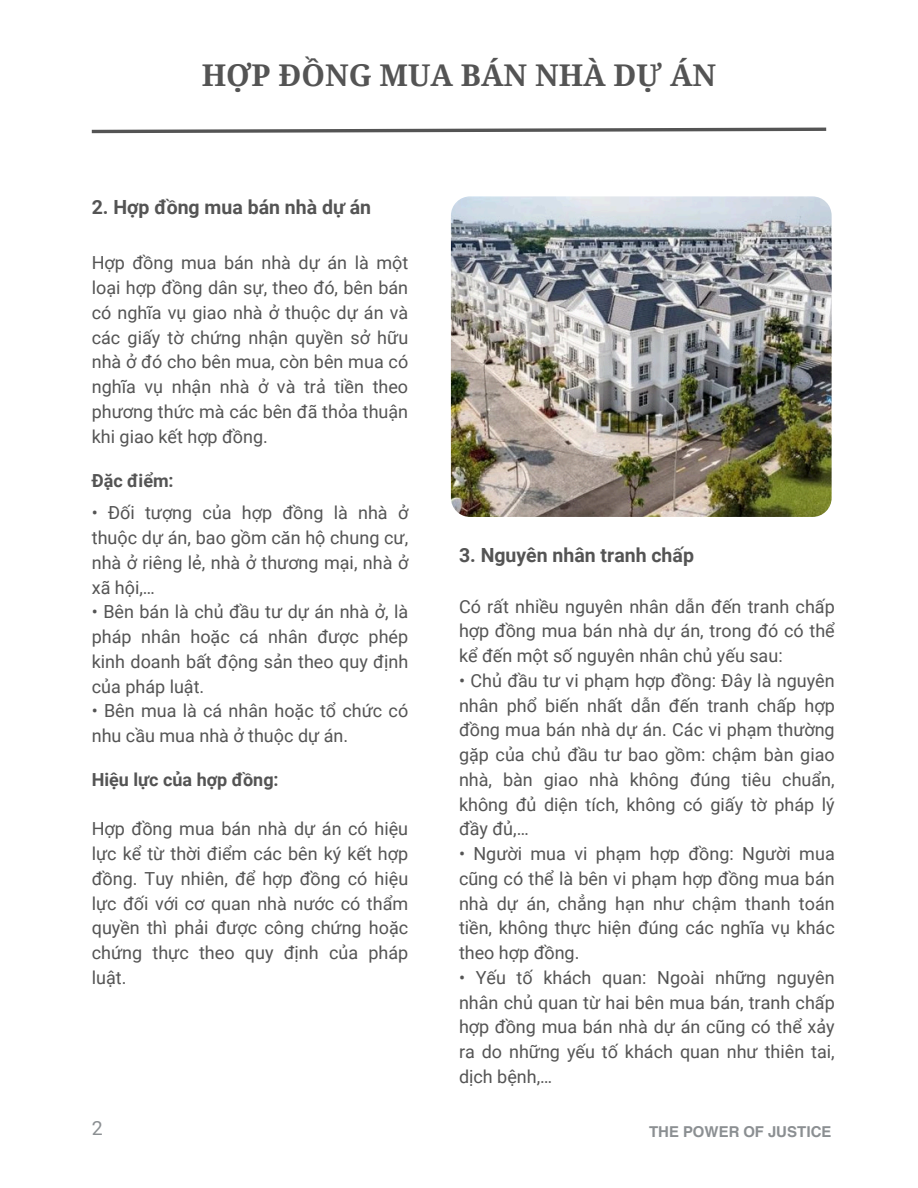
<style>
.page{position:relative;width:918px;height:1188px;background:#fff}
.page>*{position:absolute;margin:0;border:0;box-sizing:border-box;transform-origin:0 0}
.t1{font:700 30px "Noto Serif";color:#545454}
.t2{font:700 19.5px "Roboto";color:#545454}
.t3{font:19.5px "Roboto";color:#8b8f92}
.t4{font:18px/24.8px "Roboto";color:#545454;text-align:justify}
.t5{font:700 18px "Roboto";color:#545454}
.t6{font:700 15px "Helvetica World";color:#8b8f92}
</style>
<div class="page">
<img style="left:451px;top:196px;width:381px;height:321px;border-radius:19px">
<svg style="left:91px;top:127px;width:736px;height:7px"></svg>
<h3 class="t1" style="left:202px;top:54px;width:516px">HỢP ĐỒNG MUA BÁN NHÀ DỰ ÁN</h3>
<h3 class="t2" style="left:92px;top:196px;width:281px">2. Hợp đồng mua bán nhà dự án</h3>
<h2 class="t4" style="left:92px;top:251px;width:318px">Hợp đồng mua bán nhà dự án là một loại hợp đồng dân sự, theo đó, bên bán có nghĩa vụ giao nhà ở thuộc dự án và các giấy tờ chứng nhận quyền sở hữu nhà ở đó cho bên mua, còn bên mua có nghĩa vụ nhận nhà ở và trả tiền theo phương thức mà các bên đã thỏa thuận khi giao kết hợp đồng.</h2>
<h3 class="t5" style="left:92px;top:470px;width:83px">Đặc điểm:</h3>
<h2 class="t4" style="left:92px;top:501px;width:318px">• Đối tượng của hợp đồng là nhà ở thuộc dự án, bao gồm căn hộ chung cư, nhà ở riêng lẻ, nhà ở thương mại, nhà ở xã hội,…</h2>
<h2 class="t4" style="left:92px;top:600px;width:318px">• Bên bán là chủ đầu tư dự án nhà ở, là pháp nhân hoặc cá nhân được phép kinh doanh bất động sản theo quy định của pháp luật.</h2>
<h2 class="t4" style="left:92px;top:699px;width:318px">• Bên mua là cá nhân hoặc tổ chức có nhu cầu mua nhà ở thuộc dự án.</h2>
<h3 class="t5" style="left:92px;top:769px;width:188px">Hiệu lực của hợp đồng:</h3>
<h2 class="t4" style="left:92px;top:817px;width:318px">Hợp đồng mua bán nhà dự án có hiệu lực kể từ thời điểm các bên ký kết hợp đồng. Tuy nhiên, để hợp đồng có hiệu lực đối với cơ quan nhà nước có thẩm quyền thì phải được công chứng hoặc chứng thực theo quy định của pháp luật.</h2>
<p class="t2" style="left:459px;top:544px;width:236px">3. Nguyên nhân tranh chấp</p>
<h2 class="t4" style="left:459px;top:594px;width:377px">Có rất nhiều nguyên nhân dẫn đến tranh chấp hợp đồng mua bán nhà dự án, trong đó có thể kể đến một số nguyên nhân chủ yếu sau:</h2>
<h2 class="t4" style="left:459px;top:668px;width:377px">• Chủ đầu tư vi phạm hợp đồng: Đây là nguyên nhân phổ biến nhất dẫn đến tranh chấp hợp đồng mua bán nhà dự án. Các vi phạm thường gặp của chủ đầu tư bao gồm: chậm bàn giao nhà, bàn giao nhà không đúng tiêu chuẩn, không đủ diện tích, không có giấy tờ pháp lý đầy đủ,…</h2>
<h2 class="t4" style="left:459px;top:842px;width:377px">• Người mua vi phạm hợp đồng: Người mua cũng có thể là bên vi phạm hợp đồng mua bán nhà dự án, chẳng hạn như chậm thanh toán tiền, không thực hiện đúng các nghĩa vụ khác theo hợp đồng.</h2>
<h2 class="t4" style="left:459px;top:965px;width:377px">• Yếu tố khách quan: Ngoài những nguyên nhân chủ quan từ hai bên mua bán, tranh chấp hợp đồng mua bán nhà dự án cũng có thể xảy ra do những yếu tố khách quan như thiên tai, dịch bệnh,…</h2>
<p class="t3" style="left:92px;top:1117px;width:12px">2</p>
<p class="t6" style="left:649px;top:1119px;width:184px">THE POWER OF JUSTICE</p>
</div>
